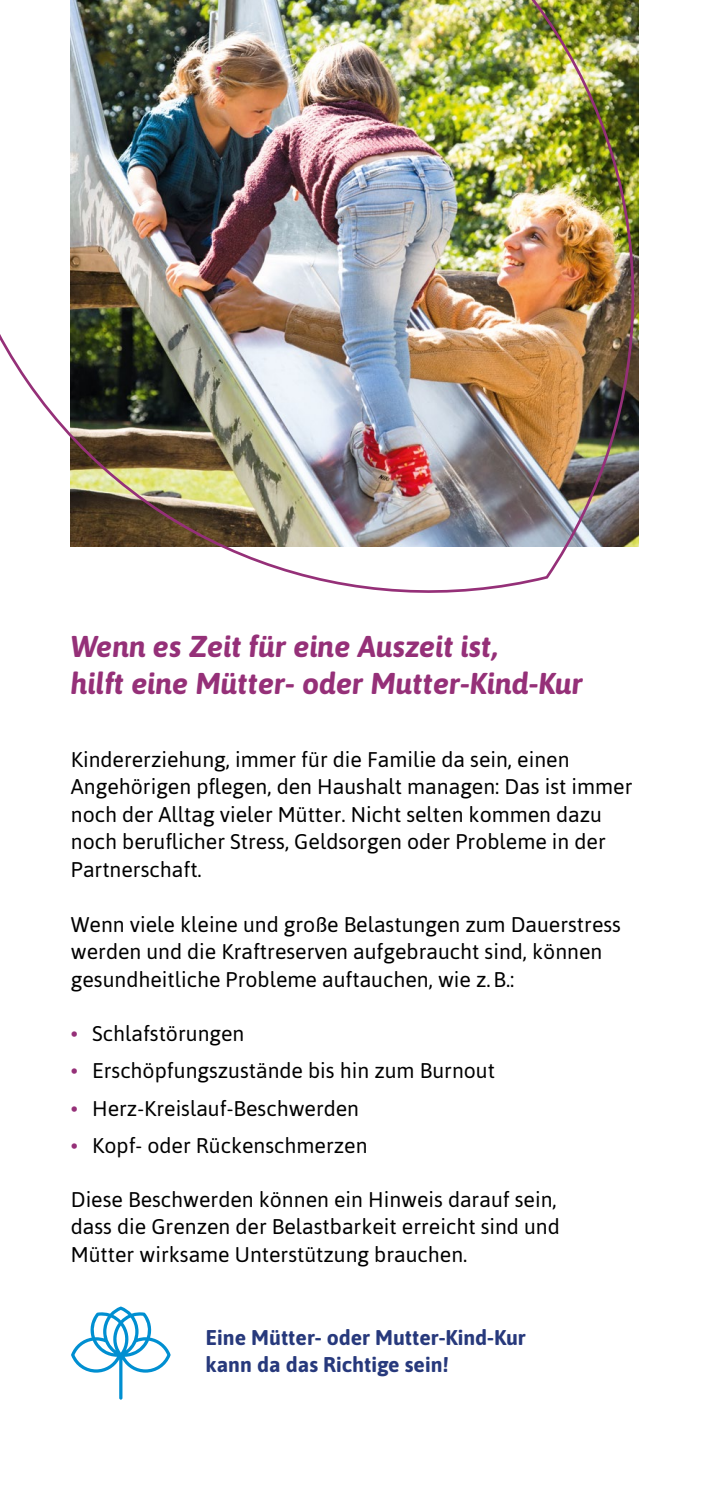
<style>
.page{position:relative;width:709px;height:1489px;background:#fff}
.page>*{position:absolute;margin:0;border:0;box-sizing:border-box;transform-origin:0 0}
.Headline_1{font:italic 700 30px/37.5px "Asap";color:#953078}
.Fließtext_8_5pt{font:21.25px/27.5px "Asap";color:#000}
.Liste_8_5pt{font:21.25px "Asap";color:#000}
.Fließtext_8_5pt-2{font:700 21.25px/27.5px "Asap";color:#27397c}
.s1{color:#953078}
</style>
<div class="page">
<svg style="left:71px;top:1306px;width:100px;height:93px"></svg>
<img style="left:0;top:0;width:639px;height:593px">
<h1 class="Headline_1" style="left:71px;top:625px;width:513px">Wenn es Zeit für eine Auszeit ist,<br>hilft eine Mütter- oder Mutter-Kind-Kur</h1>
<p class="Fließtext_8_5pt" style="left:71px;top:745px;width:563px">Kindererziehung, immer für die Familie da sein, einen -Angehörigen pflegen, den Haushalt managen: Das ist immer noch der Alltag vieler Mütter. Nicht selten kommen dazu noch beruflicher Stress, Geldsorgen oder Probleme in der Partnerschaft.</p>
<p class="Fließtext_8_5pt" style="left:71px;top:910px;width:551px">Wenn viele kleine und große Belastungen zum Dauerstress werden und die Kraftreserven aufgebraucht sind, können gesundheitliche Probleme auftauchen, wie z.B.:</p>
<p class="Liste_8_5pt" style="left:71px;top:1020px;width:175px"><span class="s1">•</span> Schlafstörungen</p>
<p class="Liste_8_5pt" style="left:71px;top:1058px;width:425px"><span class="s1">•</span> Erschöpfungszustände bis hin zum Burnout</p>
<p class="Liste_8_5pt" style="left:71px;top:1095px;width:290px"><span class="s1">•</span> Herz-Kreislauf-Beschwerden</p>
<p class="Liste_8_5pt" style="left:71px;top:1133px;width:298px"><span class="s1">•</span> Kopf- oder Rückenschmerzen</p>
<p class="Fließtext_8_5pt" style="left:71px;top:1185px;width:490px">Diese Beschwerden können ein Hinweis darauf sein, dass die Grenzen der Belastbarkeit erreicht sind und<br>Mütter wirksame Unterstützung brauchen.</p>
<p class="Fließtext_8_5pt-2" style="left:206px;top:1322px;width:321px">Eine Mütter- oder Mutter-Kind-Kur kann da das Richtige sein!</p>
</div>
